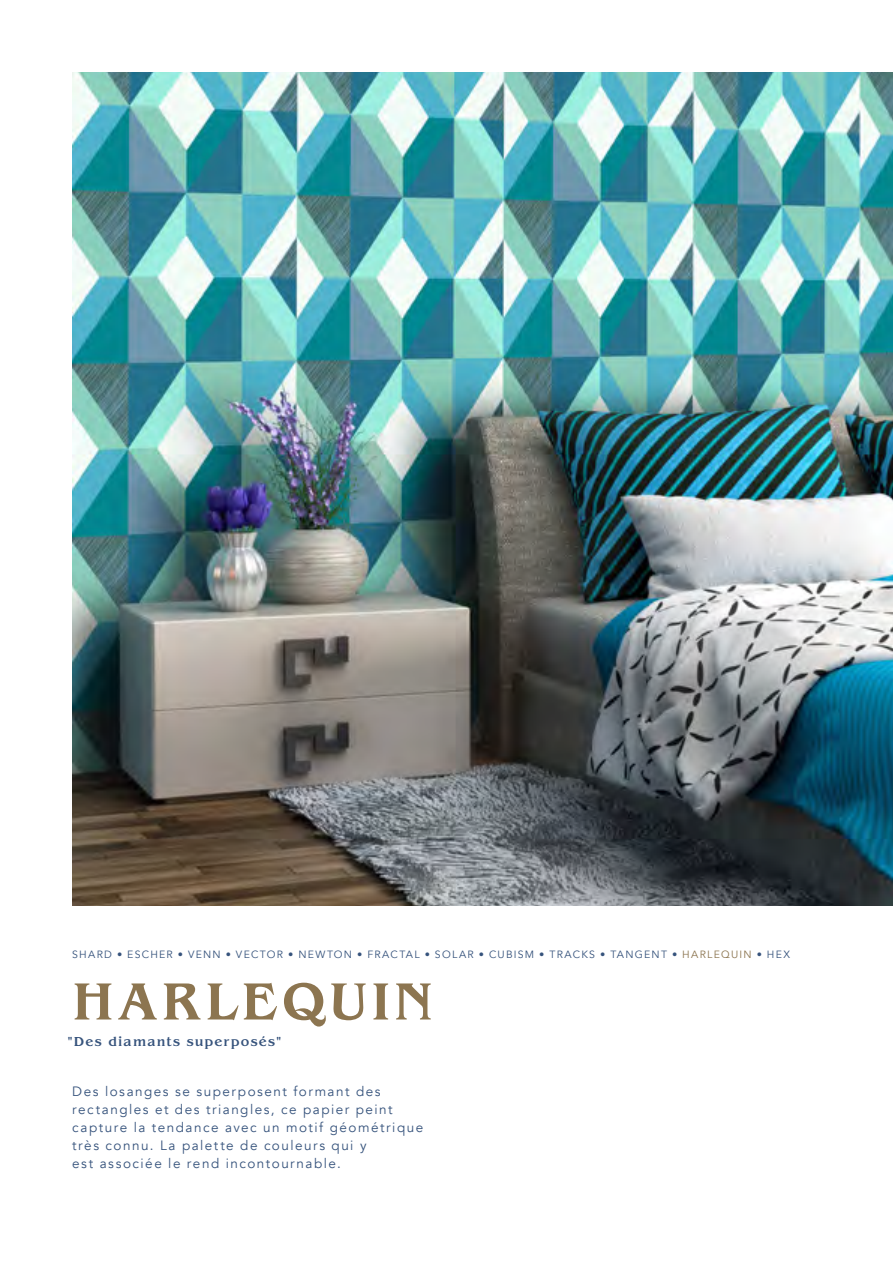
<style>
.page{position:relative;width:893px;height:1263px;background:#fff}
.page>*{position:absolute;margin:0;border:0;box-sizing:border-box;transform-origin:0 0}
.t1{font:500 54px "Benguiat";letter-spacing:.075em;color:#8c7550}
.Texte_courant_drapea{font:13.5px/18px "Avenir";letter-spacing:.11em;color:#36537c}
.t2{font:500 13.5px "Benguiat";letter-spacing:.085em;color:#36537c}
.t3{font:10.5px "Avenir";letter-spacing:.115em;color:#36537c}
.s1{color:#8c7550}
</style>
<div class="page">
<img style="left:72px;top:72px;width:821px;height:834px">
<p class="t3" style="left:72px;top:948px;width:719px">SHARD • ESCHER • VENN • VECTOR • NEWTON • FRACTAL • SOLAR • CUBISM • TRACKS • TANGENT • <span class="s1">HARLEQUIN</span> • HEX</p>
<p class="t1" style="left:72px;top:971px;width:362px">HARLEQUIN</p>
<p class="t2" style="left:68px;top:1034px;width:215px">"Des diamants superposés"</p>
<p class="Texte_courant_drapea" style="left:72px;top:1083px;width:352px">Des losanges se superposent formant des rectangles et des triangles, ce papier peint capture la tendance avec un motif géométrique très connu. La palette de couleurs qui y<br>est associée le rend incontournable.</p>
</div>
